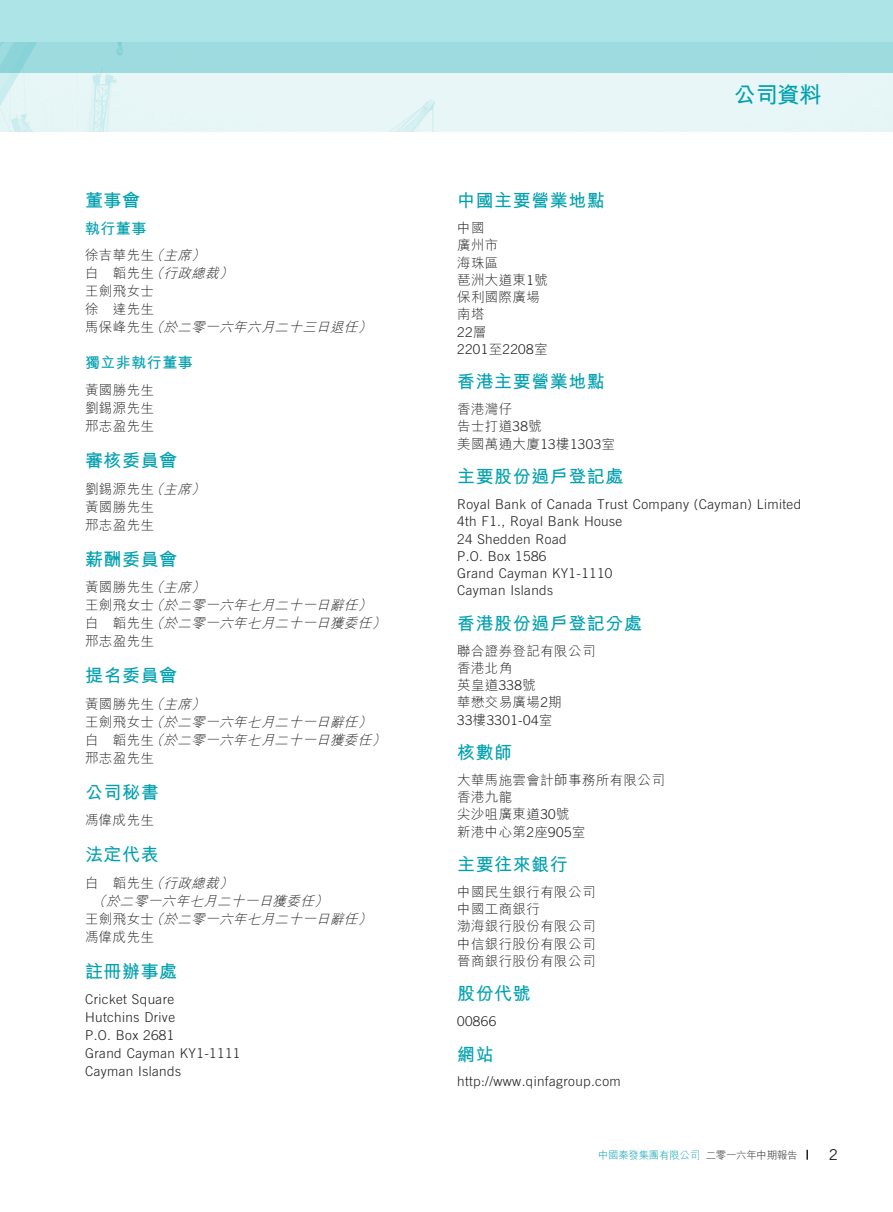
<style>
.page{position:relative;width:893px;height:1212px;background:#fff}
.page>*{position:absolute;margin:0;border:0;box-sizing:border-box;transform-origin:0 0}
.t1{font:700 22.5px "M Hei HK";color:#00a0af}
.t2{font:700 18px "M Hei HK";letter-spacing:.03em;color:#00a0af}
.t3{font:700 15px "M Hei HK";letter-spacing:.03em;color:#00a0af}
.t4{font:15px "Trade Gothic LT Std";color:#231f20}
.t5{font:300 13.5px/17.2px "Trade Gothic LT Std";letter-spacing:.03em;color:#231f20}
.t6{font:italic 300 13.5px/18px "M Hei HK";color:#231f20}
.t7{font:300 13.5px/17.2px "M Hei HK";letter-spacing:.03em;color:#231f20}
.t8{font:300 10.5px "M Hei HK";letter-spacing:-.03em;color:#00a0af}
.s1{font-style:normal}
.s2{font-style:italic}
.s3{font-family:"Trade Gothic LT Std"}
.s4{font-family:"M Hei HK"}
.s5{color:#231f20}
</style>
<div class="page">
<div style="left:0;top:72px;width:893px;height:60px;background:#e8f6f7"></div>
<div style="left:0;top:0;width:893px;height:72px;background:linear-gradient(to right,#a5e0e3,#a7e0e4)"></div>
<svg style="left:806px;top:1150px;width:2px;height:10px"></svg>
<h2 class="t2" style="left:85px;top:188px;width:57px">董事會</h2>
<p class="t3" style="left:85px;top:218px;width:63px">執行董事</p>
<p class="t6" style="left:85px;top:246px;width:293px"><span class="s1">徐吉華先生</span>（主席）<br><span class="s1">白　韜先生</span>（行政總裁）<br><span class="s1">王劍飛女士<br>徐　達先生<br>馬保峰先生</span>（於二零一六年六月二十三日退任）</p>
<p class="t3" style="left:85px;top:352px;width:109px">獨立非執行董事</p>
<p class="t7" style="left:85px;top:380px;width:71px;line-height:18px;text-align:justify">黃國勝先生劉錫源先生邢志盈先生</p>
<h2 class="t2" style="left:85px;top:447px;width:94px">審核委員會</h2>
<p class="t7" style="left:85px;top:479px;width:126px;line-height:18px">劉錫源先生<span class="s2">（主席）</span>黃國勝先生<br>邢志盈先生</p>
<h2 class="t2" style="left:85px;top:546px;width:94px">薪酬委員會</h2>
<p class="t6" style="left:85px;top:577px;width:306px"><span class="s1">黃國勝先生</span>（主席）<br><span class="s1">王劍飛女士</span>（於二零一六年七月二十一日辭任）<span class="s1">白　韜先生</span>（於二零一六年七月二十一日獲委任）<span class="s1">邢志盈先生</span></p>
<h2 class="t2" style="left:85px;top:662px;width:94px">提名委員會</h2>
<p class="t6" style="left:85px;top:694px;width:306px"><span class="s1">黃國勝先生</span>（主席）<br><span class="s1">王劍飛女士</span>（於二零一六年七月二十一日辭任）<span class="s1">白　韜先生</span>（於二零一六年七月二十一日獲委任）<span class="s1">邢志盈先生</span></p>
<h2 class="t2" style="left:85px;top:779px;width:75px">公司秘書</h2>
<p class="t7" style="left:85px;top:811px;width:71px">馮偉成先生</p>
<h2 class="t2" style="left:85px;top:841px;width:75px">法定代表</h2>
<p class="t6" style="left:85px;top:873px;width:154px"><span class="s1">白　韜先生</span>（行政總裁）</p>
<p class="t6" style="left:92px;top:891px;width:242px">（於二零一六年七月二十一日獲委任）</p>
<p class="t6" style="left:85px;top:909px;width:293px"><span class="s1">王劍飛女士</span>（於二零一六年七月二十一日辭任）</p>
<p class="t7" style="left:85px;top:927px;width:71px">馮偉成先生</p>
<h2 class="t2" style="left:85px;top:958px;width:94px">註冊辦事處</h2>
<p class="t5" style="left:85px;top:990px;width:157px;line-height:18px">Cricket Square<br>Hutchins Drive<br>P.O. Box 2681<br>Grand Cayman KY1-1111<br>Cayman Islands</p>
<h1 class="t1" style="left:734px;top:78px;width:89px">公司資料</h1>
<h2 class="t2" style="left:457px;top:188px;width:149px">中國主要營業地點</h2>
<p class="t7" style="left:457px;top:219px;width:92px">中國<br>廣州市<br>海珠區<br>琶洲大道東<span class="s3">1</span>號保利國際廣場南塔</p>
<p class="t5" style="left:457px;top:323px;width:92px">22<span class="s4">層<br></span>2201<span class="s4">至</span>2208<span class="s4">室</span></p>
<h2 class="t2" style="left:457px;top:369px;width:149px">香港主要營業地點</h2>
<p class="t7" style="left:457px;top:400px;width:159px">香港灣仔<br>告士打道<span class="s3">38</span>號<br>美國萬通大廈<span class="s3">13</span>樓<span class="s3">1303</span>室</p>
<h2 class="t2" style="left:457px;top:463px;width:168px">主要股份過戶登記處</h2>
<p class="t5" style="left:457px;top:495px;width:346px">Royal Bank of Canada Trust Company (Cayman) Limited<br>4th F1., Royal Bank House<br>24 Shedden Road<br>P.O. Box 1586<br>Grand Cayman KY1-1110<br>Cayman Islands</p>
<h2 class="t2" style="left:457px;top:610px;width:186px">香港股份過戶登記分處</h2>
<p class="t7" style="left:457px;top:641px;width:140px">聯合證券登記有限公司香港北角<br>英皇道<span class="s3">338</span>號<br>華懋交易廣場<span class="s3">2</span>期</p>
<p class="t5" style="left:457px;top:711px;width:97px">33<span class="s4">樓</span>3301-04<span class="s4">室</span></p>
<h2 class="t2" style="left:457px;top:739px;width:57px">核數師</h2>
<p class="t7" style="left:457px;top:771px;width:209px">大華馬施雲會計師事務所有限公司香港九龍<br>尖沙咀廣東道<span class="s3">30</span>號<br>新港中心第<span class="s3">2</span>座<span class="s3">905</span>室</p>
<h2 class="t2" style="left:457px;top:851px;width:112px">主要往來銀行</h2>
<p class="t7" style="left:457px;top:883px;width:140px">中國民生銀行有限公司中國工商銀行<br>渤海銀行股份有限公司中信銀行股份有限公司晉商銀行股份有限公司</p>
<h2 class="t2" style="left:457px;top:980px;width:75px">股份代號</h2>
<p class="t5" style="left:457px;top:1012px;width:41px">00866</p>
<h2 class="t2" style="left:457px;top:1041px;width:38px">網站</h2>
<p class="t5" style="left:457px;top:1073px;width:165px">http://www.qinfagroup.com</p>
<p class="t8" style="left:598px;top:1147px;width:201px">中國秦發集團有限公司 <span class="s5">二零一六年中期報告</span></p>
<p class="t4" style="left:829px;top:1145px;width:11px">2</p>
</div>
